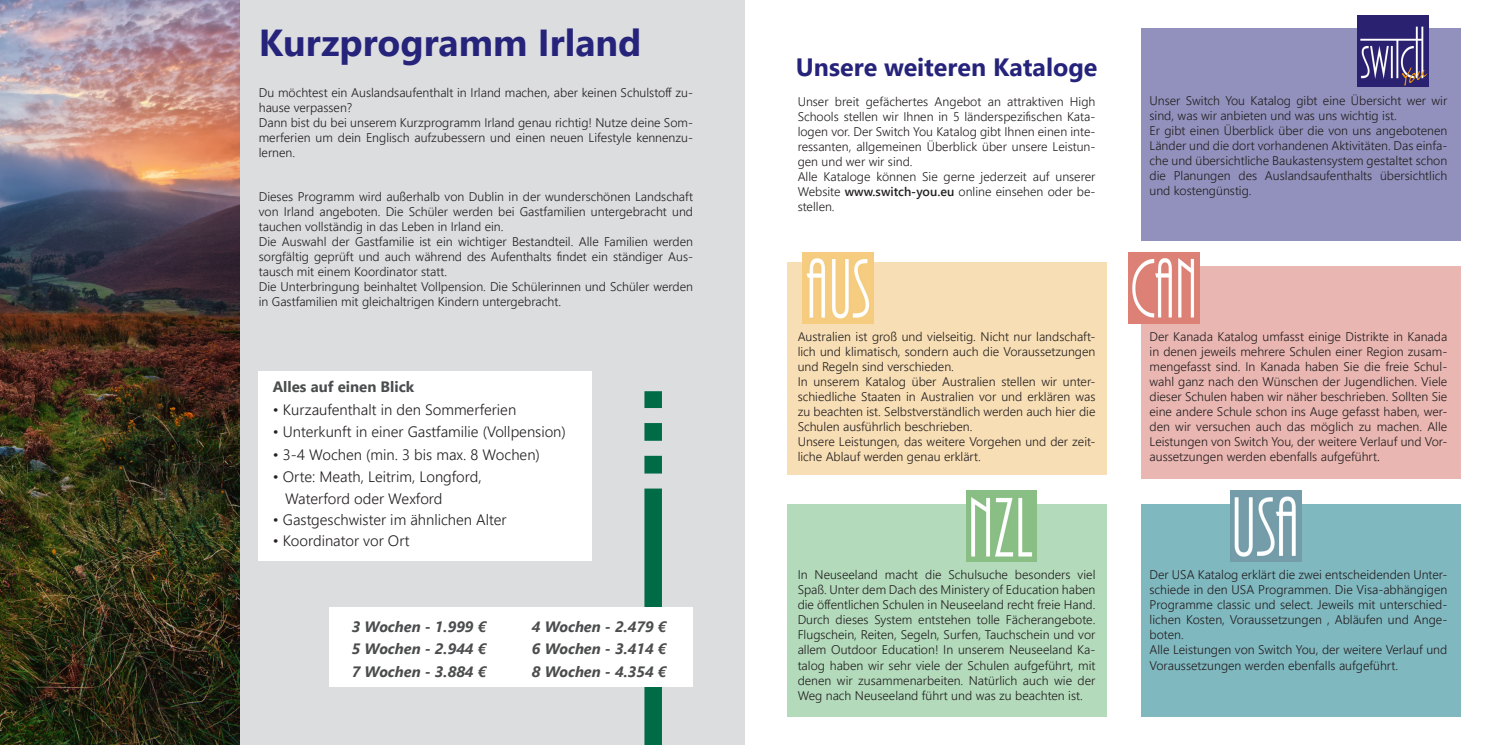
<style>
.page{position:relative;width:1489px;height:745px;background:#fff}
.page>*{position:absolute;margin:0;border:0;box-sizing:border-box;transform-origin:0 0}
.t1{font:700 37.5px "Segoe UI";color:#26237b}
.t2{font:700 25px "Segoe UI";color:#26237b}
.t3{font:300 15px "Segoe UI";color:#231f20}
.t4{font:italic 700 15px "Segoe UI";color:#4b4c4d}
.t5{font:700 15px "Segoe UI";color:#4b4c4d}
.t6{font:300 12.5px/15px "Segoe UI";color:#231f20;text-align:justify}
.s1{font-weight:600}
.s2{font-weight:400}
</style>
<div class="page">
<div style="left:0;top:0;width:744px;height:744px;background:#dcdddf"></div>
<img style="left:0;top:0;width:239px;height:744px">
<div style="left:259px;top:370px;width:333px;height:190px;background:#fff"></div>
<div style="left:644px;top:391px;width:18px;height:353px;background:#006c47"></div>
<div style="left:629px;top:408px;width:48px;height:15px;background:#dcdddf"></div>
<div style="left:629px;top:440px;width:48px;height:15px;background:#dcdddf"></div>
<div style="left:629px;top:473px;width:48px;height:15px;background:#dcdddf"></div>
<div style="left:330px;top:607px;width:363px;height:80px;background:#fff"></div>
<div style="left:1141px;top:265px;width:319px;height:213px;background:#e9b6b1"></div>
<div style="left:1141px;top:503px;width:319px;height:213px;background:#80b8c0"></div>
<img style="left:1128px;top:252px;width:71px;height:71px">
<div style="left:788px;top:503px;width:318px;height:213px;background:#b3dbbb"></div>
<img style="left:966px;top:490px;width:70px;height:71px">
<div style="left:788px;top:262px;width:318px;height:212px;background:#f8deb4"></div>
<img style="left:802px;top:252px;width:71px;height:71px">
<img style="left:1230px;top:490px;width:70px;height:71px">
<div style="left:1141px;top:28px;width:319px;height:213px;background:#9291bd"></div>
<img style="left:1357px;top:16px;width:71px;height:71px">
<p class="t1" style="left:259px;top:7px;width:384px">Kurzprogramm Irland</p>
<p class="t6" style="left:259px;top:84px;width:436px">Du möchtest ein Auslandsaufenthalt in Irland machen, aber keinen Schulstoff zu&shy;hause verpassen?</p>
<p class="t6" style="left:259px;top:114px;width:436px">Dann bist du bei unserem Kurzprogramm Irland genau richtig! Nutze deine Som&shy;merferien um dein Englisch aufzubessern und einen neuen Lifestyle kennenzu&shy;lernen.</p>
<p class="t6" style="left:259px;top:187px;width:436px">Dieses Programm wird außerhalb von Dublin in der wunderschönen Landschaft von Irland angeboten. Die Schüler werden bei Gastfamilien untergebracht und tauchen vollständig in das Leben in Irland ein.</p>
<p class="t6" style="left:259px;top:232px;width:436px">Die Auswahl der Gastfamilie ist ein wichtiger Bestandteil. Alle Familien werden sorgfältig geprüft und auch während des Aufenthalts findet ein ständiger Aus&shy;tausch mit einem Koordinator statt.</p>
<p class="t6" style="left:259px;top:277px;width:436px">Die Unterbringung beinhaltet Vollpension. Die Schülerinnen und Schüler werden in Gastfamilien mit gleichaltrigen Kindern untergebracht.</p>
<p class="t5" style="left:273px;top:372px;width:143px">Alles auf einen Blick</p>
<p class="t3" style="left:273px;top:395px;width:245px">• Kurzaufenthalt in den Sommerferien</p>
<p class="t3" style="left:273px;top:417px;width:295px">• Unterkunft in einer Gastfamilie (Vollpension)</p>
<p class="t3" style="left:273px;top:440px;width:269px">• 3-4 Wochen (min. 3 bis max. 8 Wochen)</p>
<p class="t3" style="left:273px;top:462px;width:210px">• Orte: Meath, Leitrim, Longford,</p>
<p class="t3" style="left:285px;top:484px;width:159px">Waterford oder Wexford</p>
<p class="t3" style="left:273px;top:505px;width:235px">• Gastgeschwister im ähnlichen Alter</p>
<p class="t3" style="left:273px;top:526px;width:138px">• Koordinator vor Ort</p>
<p class="t4" style="left:352px;top:611px;width:136px">3 Wochen - 1.999 €</p>
<p class="t4" style="left:532px;top:611px;width:136px">4 Wochen - 2.479 €</p>
<p class="t4" style="left:352px;top:634px;width:136px">5 Wochen - 2.944 €</p>
<p class="t4" style="left:532px;top:634px;width:136px">6 Wochen - 3.414 €</p>
<p class="t4" style="left:352px;top:656px;width:136px">7 Wochen - 3.884 €</p>
<p class="t4" style="left:532px;top:656px;width:136px">8 Wochen - 4.354 €</p>
<p class="t2" style="left:795px;top:44px;width:303px">Unsere weiteren Kataloge</p>
<p class="t6" style="left:797px;top:93px;width:299px">Unser breit gefächertes Angebot an attraktiven High Schools stellen wir Ihnen in 5 länderspezifischen Kata&shy;logen vor. Der Switch You Katalog gibt Ihnen einen inte&shy;ressanten, allgemeinen Überblick über unsere Leistun&shy;gen und wer wir sind.</p>
<p class="t6" style="left:797px;top:168px;width:299px">Alle Kataloge können Sie gerne jederzeit auf unserer Website <span class="s1">www.switch-you.eu</span> online einsehen oder be&shy;stellen.</p>
<p class="t6" style="left:797px;top:328px;width:299px">Australien ist groß und vielseitig. Nicht nur landschaft&shy;lich und klimatisch, sondern auch die Voraussetzungen und Regeln sind verschieden.</p>
<p class="t6" style="left:797px;top:373px;width:299px">In unserem Katalog über Australien stellen wir unter&shy;schiedliche Staaten in Australien vor und erklären was zu beachten ist. Selbstverständlich werden auch hier die Schulen ausführlich beschrieben.</p>
<p class="t6" style="left:797px;top:433px;width:299px">Unsere Leistungen, das weitere Vorgehen und der zeit&shy;liche Ablauf werden genau erklärt.</p>
<p class="t6" style="left:797px;top:566px;width:299px">In Neuseeland macht die Schulsuche besonders viel Spaß. Unter dem Dach des Ministery of Education haben die öffentlichen Schulen in Neuseeland recht freie Hand.<br>Durch dieses System entstehen tolle Fächerangebote.<br>Flugschein, Reiten, Segeln, Surfen, Tauchschein und vor allem Outdoor Education! In unserem Neuseeland Ka&shy;talog haben wir sehr viele der Schulen aufgeführt, mit denen wir zusammenarbeiten. Natürlich auch wie der Weg nach Neuseeland führt und was zu beachten ist.</p>
<p class="t6" style="left:1149px;top:91px;width:299px">Unser Switch You Katalog gibt eine Übersicht wer wir sind, was wir anbieten und was uns wichtig ist.</p>
<p class="t6" style="left:1149px;top:121px;width:299px">Er gibt einen Überblick über die von uns angebotenen Länder und die dort vorhandenen Aktivitäten. Das einfa&shy;che und übersichtliche Baukastensystem gestaltet schon die Planungen des Auslandsaufenthalts übersichtlich und kostengünstig.</p>
<p class="t6" style="left:1149px;top:328px;width:299px">Der Kanada Katalog umfasst einige Distrikte in Kanada in denen jeweils mehrere Schulen einer Region zusam&shy;mengefasst sind. In Kanada haben Sie die freie Schul&shy;wahl ganz nach den Wünschen der Jugendlichen. Viele dieser Schulen haben wir näher beschrieben. Sollten Sie eine andere Schule schon ins Auge gefasst haben, wer&shy;den wir versuchen auch das möglich zu machen. Alle Leistungen von Switch You, der weitere Verlauf und Vor&shy;aussetzungen werden ebenfalls aufgeführt<span class="s2">.</span></p>
<p class="t6" style="left:1149px;top:566px;width:299px">Der USA Katalog erklärt die zwei entscheidenden Unter&shy;schiede in den USA Programmen. Die Visa-abhängigen Programme classic und select. Jeweils mit unterschied&shy;lichen Kosten, Voraussetzungen , Abläufen und Ange&shy;boten.</p>
<p class="t6" style="left:1149px;top:641px;width:299px">Alle Leistungen von Switch You, der weitere Verlauf und<br>Voraussetzungen werden ebenfalls aufgeführt.</p>
</div>
